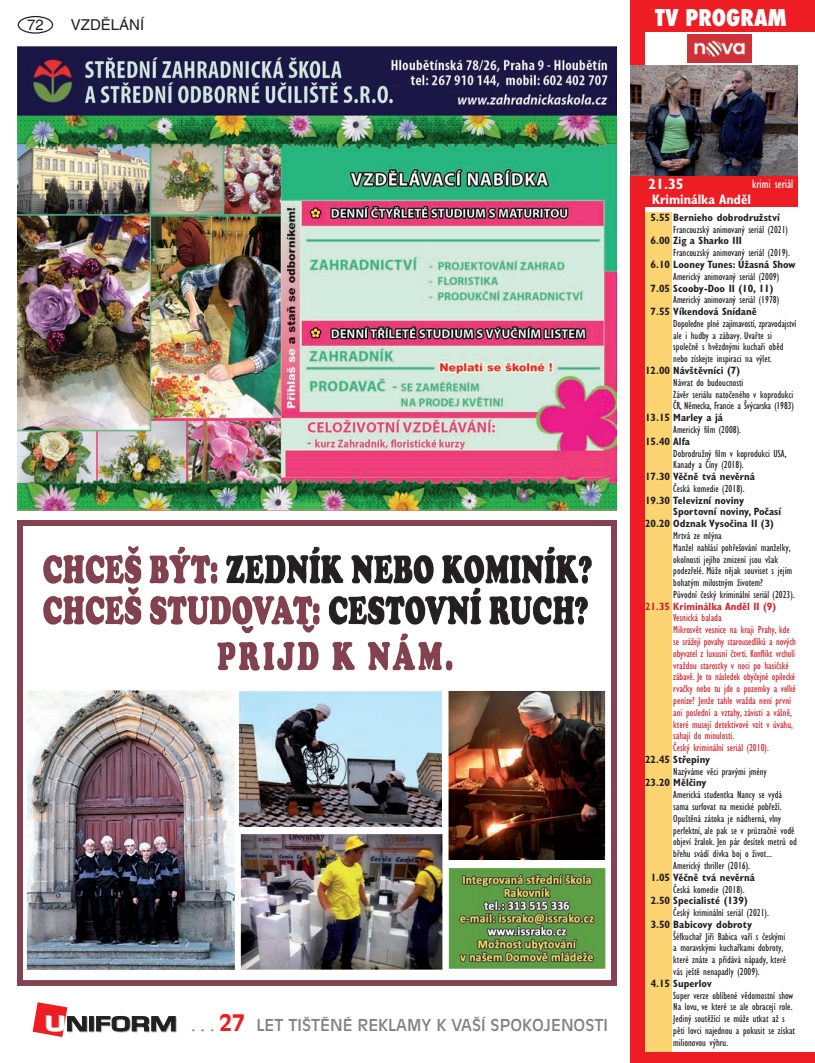
<style>
.page{position:relative;width:815px;height:1063px;background:#fff}
.page>*{position:absolute;margin:0;border:0;box-sizing:border-box;transform-origin:0 0}
.t1{font:800 condensed 22.5px "Futura";color:#fff}
.t2{font:16.25px "Antique Olive CE";color:#808285}
.t3{font:15px "Helvetica CE";color:#231f20}
.t4{font:700 condensed 15px "Gill Sans CE";color:#fff}
.t5{font:700 condensed 13.75px "Gill Sans CE";color:#fff}
.t6{font:condensed 12.5px "Gill Sans CE";color:#fff}
.t7{font:condensed 10.62px/11.8px "Gill Sans CE";color:#231f20}
.t8{font:condensed 10.62px/11.8px "Gill Sans CE";color:#d1232a}
.t9{font:700 condensed 10.62px "Gill Sans CE";color:#231f20}
.t10{font:700 condensed 10.62px "Gill Sans CE";color:#d1232a}
.s1{font-weight:700;font-size:22.5px;color:#ee1d23}
</style>
<div class="page">
<div style="left:18px;top:16px;width:35px;height:18px;border:1px solid #231f20;border-radius:50%"></div>
<svg style="left:90px;top:1017px;width:5px;height:15px"></svg>
<svg style="left:89px;top:1016px;width:5px;height:15px"></svg>
<svg style="left:96px;top:1016px;width:81px;height:16px"></svg>
<svg style="left:33px;top:1002px;width:55px;height:35px"></svg>
<div style="left:631px;top:0;width:184px;height:32px;background:#ee1d23"></div>
<div style="left:631px;top:175px;width:166px;height:32px;background:#ee1d23"></div>
<img style="left:687px;top:34px;width:64px;height:29px">
<div style="left:631px;top:0;width:14px;height:1063px;background:#ee1d23"></div>
<div style="left:631px;top:1052px;width:184px;height:11px;background:#ee1d23"></div>
<div style="left:645px;top:213px;width:26px;height:839px;background:#fdd472"></div>
<img style="left:631px;top:66px;width:166px;height:109px">
<img style="left:18px;top:521px;width:599px;height:464px">
<img style="left:18px;top:46px;width:599px;height:464px">
<h3 class="t3" style="left:27px;top:16px;width:18px">72</h3>
<h3 class="t3" style="left:71px;top:16px;width:75px">VZDĚLÁNÍ</h3>
<h1 class="t1" style="left:655px;top:2px;width:133px">TV PROGRAM</h1>
<h2 class="t2" style="left:191px;top:1016px;width:418px">. . . <span class="s1">27</span> LET TIŠTĚNÉ REKLAMY K VAŠÍ SPOKOJENOSTI</h2>
<h3 class="t4" style="left:648px;top:175px;width:37px">21.35</h3>
<p class="t5" style="left:652px;top:191px;width:101px">Kriminálka Anděl</p>
<p class="t6" style="left:752px;top:176px;width:43px">krimi seriál</p>
<p class="t9" style="left:651px;top:211px;width:131px">5.55 Bernieho dobrodružství</p>
<p class="t7" style="left:673px;top:223px;width:116px">Francouzský animovaný seriál (2021)</p>
<p class="t9" style="left:651px;top:235px;width:93px">6.00 Zig a Sharko III</p>
<p class="t7" style="left:673px;top:247px;width:118px">Francouzský animovaný seriál (2019).</p>
<p class="t9" style="left:651px;top:258px;width:147px">6.10 Looney Tunes: Úžasná Show</p>
<p class="t7" style="left:673px;top:270px;width:107px">Americký animovaný seriál (2009)</p>
<p class="t9" style="left:651px;top:282px;width:124px">7.05 Scooby-Doo II (10, 11)</p>
<p class="t7" style="left:673px;top:294px;width:107px">Americký animovaný seriál (1978)</p>
<p class="t9" style="left:651px;top:305px;width:108px">7.55 Víkendová Snídaně</p>
<p class="t7" style="left:673px;top:318px;width:125px">Dopoledne plné zajímavostí, zpravodajství ale i hudby a zábavy. Uvařte si společně s hvězdnými kuchaři oběd nebo získejte inspiraci na výlet.</p>
<p class="t9" style="left:645px;top:364px;width:97px">12.00 Návštěvníci (7)</p>
<p class="t7" style="left:673px;top:376px;width:122px">Návrat do budoucnosti<br>Závěr seriálu natočeného v koprodukci<br>ČR, Německa, Francie a Švýcarska (1983)</p>
<p class="t9" style="left:645px;top:411px;width:79px">13.15 Marley a já</p>
<p class="t7" style="left:673px;top:424px;width:69px">Americký film (2008).</p>
<p class="t9" style="left:645px;top:435px;width:46px">15.40 Alfa</p>
<p class="t7" style="left:673px;top:447px;width:115px">Dobrodružný film v koprodukci USA,<br>Kanady a Číny (2018).</p>
<p class="t9" style="left:645px;top:470px;width:111px">17.30 Věčně tvá nevěrná</p>
<p class="t7" style="left:673px;top:482px;width:73px">Česká komedie (2018).</p>
<p class="t9" style="left:645px;top:494px;width:100px">19.30 Televizní noviny</p>
<p class="t9" style="left:673px;top:506px;width:109px">Sportovní noviny, Počasí</p>
<p class="t9" style="left:645px;top:517px;width:130px">20.20 Odznak Vysočina II (3)</p>
<p class="t7" style="left:673px;top:530px;width:123px">Mrtvá ze mlýna<br>Manžel nahlásí pohřešování manželky, okolnosti jejího zmizení jsou však podezřelé. Může nějak souviset s jejím bohatým milostným životem?<br>Původní český kriminální seriál (2023).</p>
<p class="t10" style="left:645px;top:600px;width:133px">21.35 Kriminálka Anděl II (9)</p>
<p class="t8" style="left:673px;top:612px;width:124px">Vesnická balada<br>Mikrosvět vesnice na kraji Prahy, kde se srážejí povahy starousedlíků a nových obyvatel z luxusní čtvrti. Konflikt vrcholí vraždou starostky v noci po hasičské zábavě. Je to následek obyčejné opilecké rvačky nebo tu jde o pozemky a velké peníze? Jenže tahle vražda není první ani poslední a vztahy, závisti a vášně, které musejí detektivové vzít v úvahu, sahají do minulosti.<br>Český kriminální seriál (2010).</p>
<p class="t9" style="left:645px;top:753px;width:67px">22.45 Střepiny</p>
<p class="t7" style="left:673px;top:765px;width:95px">Nazýváme věci pravými jmény</p>
<p class="t9" style="left:645px;top:777px;width:63px">23.20 Mělčiny</p>
<p class="t7" style="left:673px;top:789px;width:125px">Americká studentka Nancy se vydá sama surfovat na mexické pobřeží.<br>Opuštěná zátoka je nádherná, vlny perfektní, ale pak se v průzračné vodě objeví žralok. Jen pár desítek metrů od břehu svádí dívka boj o život...<br>Americký thriller (2016).</p>
<p class="t9" style="left:651px;top:871px;width:106px">1.05 Věčně tvá nevěrná</p>
<p class="t7" style="left:673px;top:883px;width:73px">Česká komedie (2018).</p>
<p class="t9" style="left:651px;top:894px;width:99px">2.50 Specialisté (139)</p>
<p class="t7" style="left:673px;top:907px;width:97px">Český kriminální seriál (2021).</p>
<p class="t9" style="left:651px;top:918px;width:103px">3.50 Babicovy dobroty</p>
<p class="t7" style="left:673px;top:930px;width:114px">Šéfkuchař Jiří Babica vaří s českými a moravskými kuchařkami dobroty, které znáte a přidává nápady, které vás ještě nenapadly (2009).</p>
<p class="t9" style="left:651px;top:977px;width:63px">4.15 Superlov</p>
<p class="t7" style="left:673px;top:989px;width:123px">Super verze oblíbené vědomostní show Na lovu, ve které se ale obracejí role.<br>Jediný soutěžící se může utkat až s pěti lovci najednou a pokusit se získat milionovou výhru.</p>
</div>
